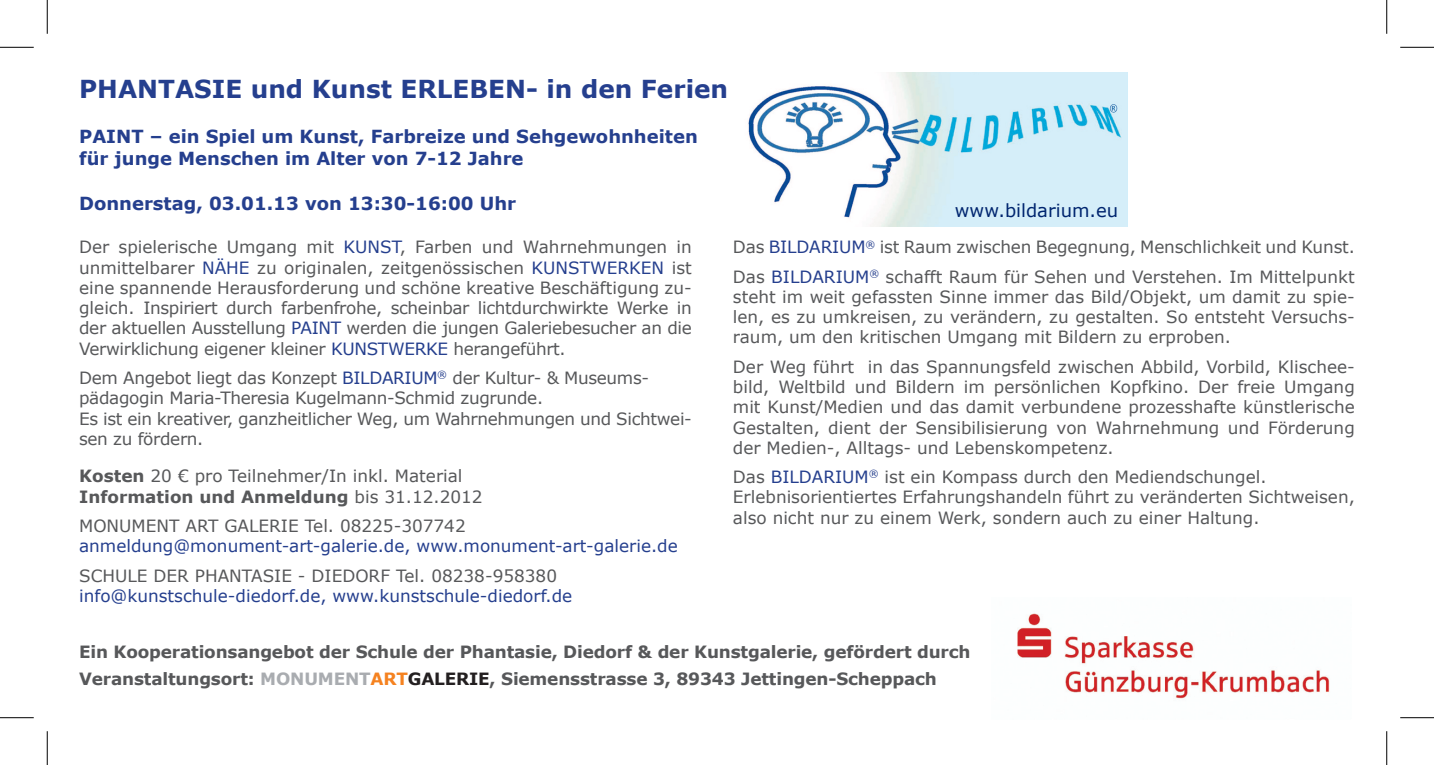
<style>
.page{position:relative;width:1434px;height:765px;background:#fff}
.page>*{position:absolute;margin:0;border:0;box-sizing:border-box;transform-origin:0 0}
.t1{font:700 24.75px "Verdana";color:#253f8e}
.t2{font:700 18px "Verdana";color:#253f8e}
.t3{font:18px "Verdana";color:#00256f}
.t4{font:16.88px/20.2px "Verdana";color:#57585a;text-align:justify}
.t5{font:700 16.88px "Verdana";letter-spacing:-.01em;color:#57585a}
.t6{font:16.88px/20.2px "Verdana";letter-spacing:-.02em;color:#57585a}
.t7{font:16.88px "Verdana";color:#253f8e}
.s1{color:#253f8e}
.s2{color:#58585a}
.s3{font-weight:700}
.s4{font-weight:400}
.s5{color:#a9acb0}
.s6{color:#f58220}
.s7{color:#231f20}
</style>
<div class="page">
<img style="left:748px;top:73px;width:380px;height:153px">
<img style="left:1017px;top:613px;width:313px;height:87px">
<hr style="left:0;top:47px;width:34px;height:1px;background:#000">
<hr style="left:1400px;top:47px;width:34px;height:1px;background:#000">
<hr style="left:0;top:717px;width:34px;height:1px;background:#000">
<hr style="left:1400px;top:717px;width:34px;height:1px;background:#000">
<hr style="left:47px;top:0;width:1px;height:34px;background:#000">
<hr style="left:47px;top:730px;width:1px;height:34px;background:#000">
<hr style="left:1386px;top:0;width:1px;height:34px;background:#000">
<hr style="left:1386px;top:730px;width:1px;height:34px;background:#000">
<p class="t1" style="left:79px;top:72px;width:651px">PHANTASIE und Kunst ERLEBEN- in den Ferien</p>
<p class="t2" style="left:79px;top:124px;width:620px">PAINT – ein Spiel um Kunst, Farbreize und Sehgewohnheiten</p>
<p class="t2" style="left:79px;top:145px;width:446px">für junge Menschen im Alter von 7-12 Jahre</p>
<p class="t2" style="left:79px;top:190px;width:438px">Donnerstag, 03.01.13 von 13:30-16:00 Uhr</p>
<p class="t3" style="left:955px;top:198px;width:165px">www.bildarium.eu</p>
<p class="t4" style="left:79px;top:237px;width:614px">Der spielerische Umgang mit <span class="s1">KUNST</span><span class="s2">,</span> Farben und Wahrnehmungen in unmittelbarer <span class="s1">NÄHE</span> zu originalen, zeitgenössischen <span class="s1">KUNSTWERKEN</span> ist eine spannende Herausforderung und schöne kreative Beschäftigung zu&shy;gleich. Inspiriert durch farbenfrohe, scheinbar lichtdurchwirkte Werke in der aktuellen Ausstellung <span class="s1">PAINT</span> werden die jungen Galeriebesucher an die Verwirklichung eigener kleiner <span class="s1">KUNSTWERKE</span> herangeführt.</p>
<p class="t6" style="left:79px;top:367px;width:571px">Dem Angebot liegt das Konzept <span class="s1">BILDARIUM</span><sup>®</sup> der Kultur- &amp; Museums-</p>
<p class="t6" style="left:79px;top:387px;width:465px">pädagogin Maria-Theresia Kugelmann-Schmid zugrunde.</p>
<p class="t6" style="left:79px;top:408px;width:614px">Es ist ein kreativer, ganzheitlicher Weg, um Wahrnehmungen und Sichtwei&shy;sen zu fördern.</p>
<p class="t4" style="left:79px;top:465px;width:385px"><span class="s3">Kosten</span> 20 € pro Teilnehmer/In inkl. Material</p>
<p class="t5" style="left:79px;top:484px;width:405px">Information und Anmeldung <span class="s4">bis 31.12.2012</span></p>
<p class="t4" style="left:79px;top:515px;width:388px">MONUMENT ART GALERIE Tel. 08225-307742</p>
<p class="t7" style="left:79px;top:534px;width:600px">anmeldung@monument-art-galerie.de, www.monument-art-galerie.de</p>
<p class="t4" style="left:79px;top:564px;width:479px">SCHULE DER PHANTASIE - DIEDORF Tel. 08238-958380</p>
<p class="t7" style="left:79px;top:583px;width:495px">info@kunstschule-diedorf.de, www.kunstschule-diedorf.de</p>
<p class="t4" style="left:733px;top:237px;width:623px">Das <span class="s1">BILDARIUM</span><sup>®</sup> ist Raum zwischen Begegnung, Menschlichkeit und Kunst.</p>
<p class="t4" style="left:733px;top:266px;width:623px">Das <span class="s1">BILDARIUM</span><sup>®</sup> schafft Raum für Sehen und Verstehen. Im Mittelpunkt steht im weit gefassten Sinne immer das Bild/Objekt, um damit zu spie&shy;len, es zu umkreisen, zu verändern, zu gestalten. So entsteht Versuchs&shy;raum, um den kritischen Umgang mit Bildern zu erproben.</p>
<p class="t4" style="left:733px;top:356px;width:623px">Der Weg führt in das Spannungsfeld zwischen Abbild, Vorbild, Klischee&shy;bild, Weltbild und Bildern im persönlichen Kopfkino. Der freie Umgang <span class="s2">mit Kunst/Medien und das damit verbundene prozesshafte künstlerische </span>Gestalten, dient der Sensibilisierung von Wahrnehmung und Förderung der Medien-, Alltags- und Lebenskompetenz.</p>
<p class="t4" style="left:733px;top:466px;width:535px">Das <span class="s1">BILDARIUM</span><sup>®</sup> ist ein Kompass durch den Mediendschungel.</p>
<p class="t4" style="left:733px;top:486px;width:623px">Erlebnisorientiertes Erfahrungshandeln führt zu veränderten Sichtweisen, also nicht nur zu einem Werk, sondern auch zu einer Haltung.</p>
<p class="t5" style="left:79px;top:639px;width:893px">Ein Kooperationsangebot der Schule der Phantasie, Diedorf &amp; der Kunstgalerie, gefördert durch</p>
<p class="t5" style="left:79px;top:666px;width:859px">Veranstaltungsort: <span class="s5">MONUMENT</span><span class="s6">ART</span><span class="s7">GALERIE</span>, Siemensstrasse 3, 89343 Jettingen-Scheppach</p>
</div>
